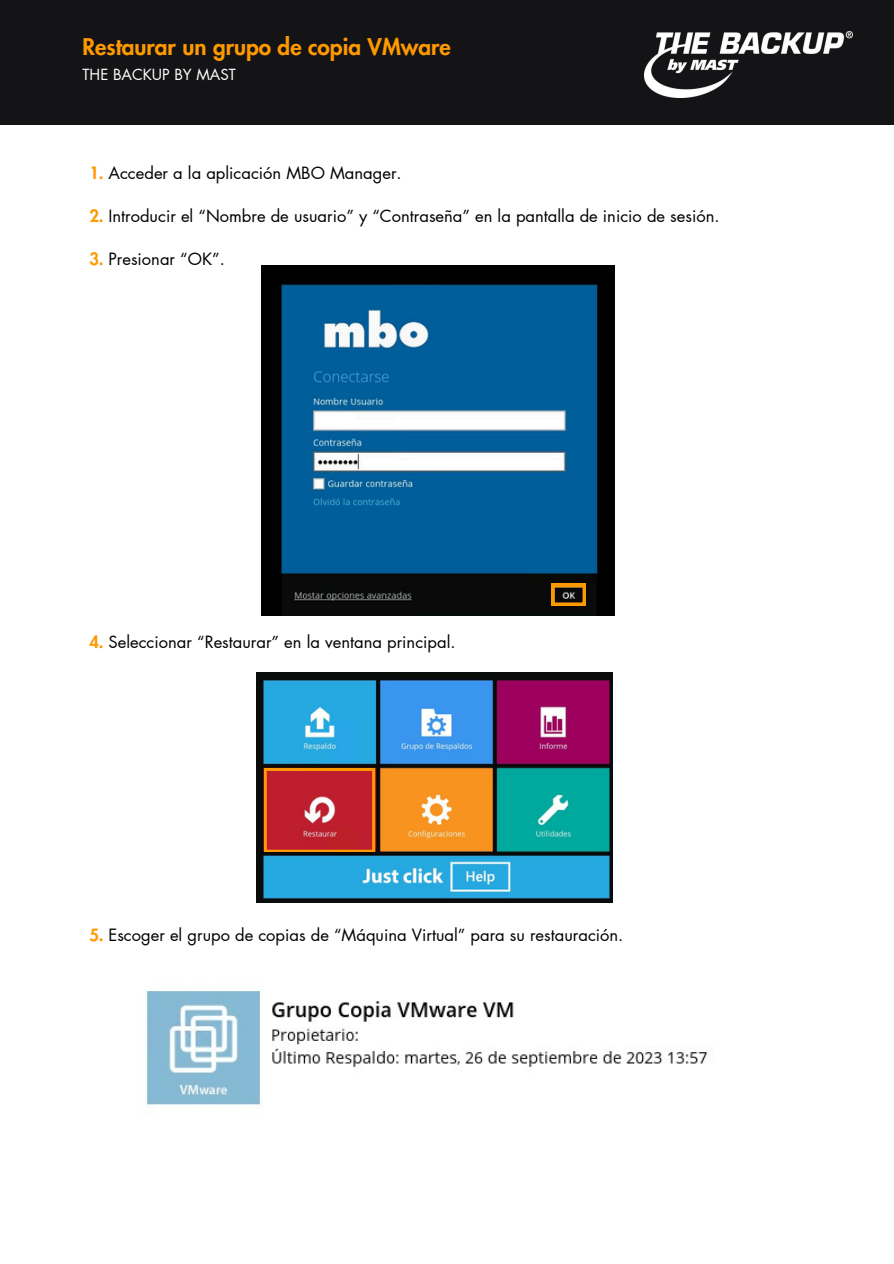
<style>
.page{position:relative;width:894px;height:1264px;background:#fff}
.page>*{position:absolute;margin:0;border:0;box-sizing:border-box;transform-origin:0 0}
.t1{font:800 22.5px "Futura LT Pro";color:#f90}
.t2{font:16.5px "Futura LT Pro";color:#000}
.t3{font:15px "Futura LT Pro";color:#fff}
.s1{font-weight:800;color:#f90}
</style>
<div class="page">
<img style="left:261px;top:265px;width:353px;height:350px">
<svg style="left:551px;top:584px;width:34px;height:21px"></svg>
<img style="left:257px;top:673px;width:355px;height:229px">
<svg style="left:264px;top:768px;width:110px;height:84px;background:#c83632"></svg>
<div style="left:315px;top:413px;width:39px;height:14px;background:#fff"></div>
<div style="left:0;top:0;width:893px;height:124px;background:#141416"></div>
<img style="left:644px;top:32px;width:208px;height:65px">
<img style="left:145px;top:990px;width:563px;height:117px">
<div style="left:360px;top:1024px;width:134px;height:22px;background:#fff"></div>
<p class="t1" style="left:83px;top:36px;width:369px">Restaurar un grupo de copia VMware</p>
<p class="t3" style="left:83px;top:67px;width:155px">THE BACKUP BY MAST</p>
<p class="t2" style="left:89px;top:165px;width:314px"><span class="s1">1.</span> Acceder a la aplicación MBO Manager.</p>
<p class="t2" style="left:89px;top:208px;width:631px"><span class="s1">2.</span> Introducir el “Nombre de usuario” y “Contraseña” en la pantalla de inicio de sesión.</p>
<p class="t2" style="left:89px;top:251px;width:137px"><span class="s1">3.</span> Presionar “OK”.</p>
<p class="t2" style="left:89px;top:635px;width:367px"><span class="s1">4.</span> Seleccionar “Restaurar” en la ventana principal.</p>
<p class="t2" style="left:89px;top:927px;width:535px"><span class="s1">5.</span> Escoger el grupo de copias de “Máquina Virtual” para su restauración.</p>
</div>
